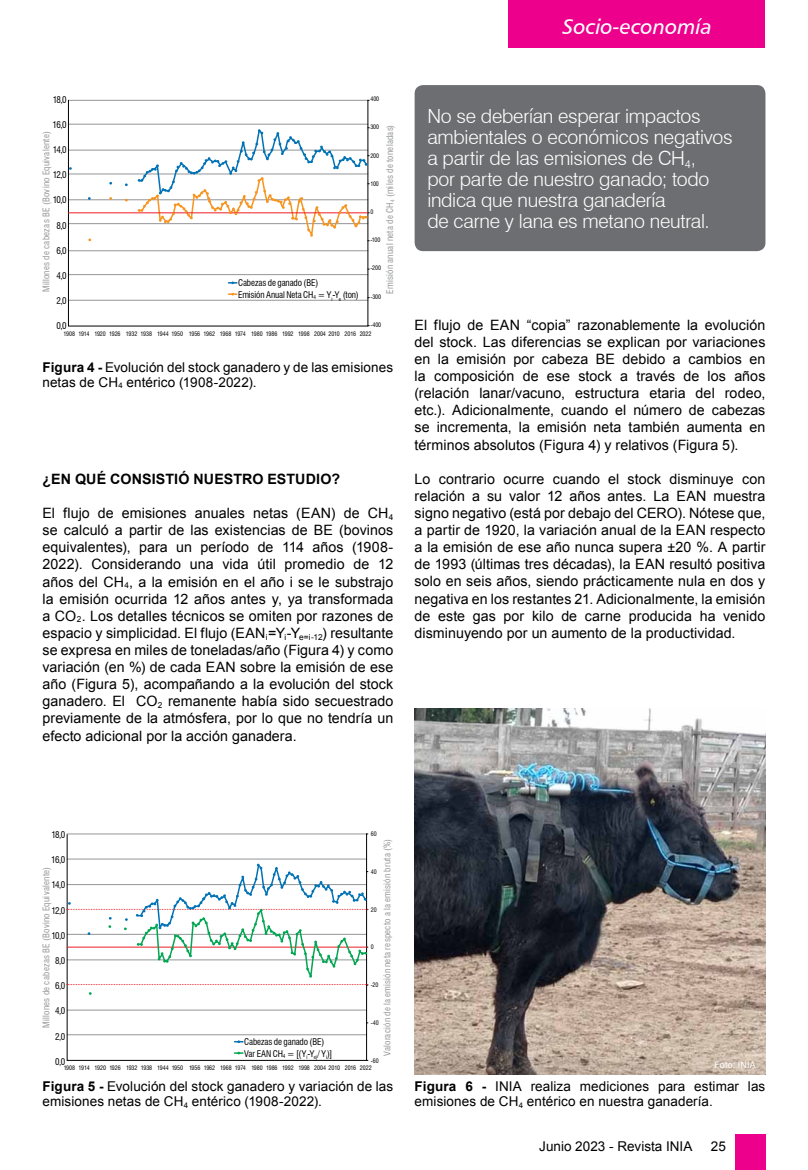
<style>
.page{position:relative;width:808px;height:1170px;background:#fff}
.page>*{position:absolute;margin:0;border:0;box-sizing:border-box;transform-origin:0 0}
.t1{font:21px "Humanist 777 BT Italic B";color:#fff}
.t2{font:300 19.5px/21px "Swiss 721 BT";letter-spacing:-.015em;color:#fff}
.t3{font:14.25px/17.1px "Arial";letter-spacing:.005em;color:#000;text-align:justify}
.t4{font:700 14.25px "Arial";color:#000}
.t5{font:13.5px/15px "Arial";letter-spacing:.005em;color:#000}
.t6{font:condensed 9px "Swiss 721 BT";letter-spacing:.03em;color:#939598}
.t7{font:condensed 9px/11.4px "Swiss 721 BT";letter-spacing:-.015em;color:#000}
.t8{font:9px "Arial";letter-spacing:.02em;color:#fff}
.t9{font:condensed 6px "Swiss 721 BT";letter-spacing:-.01em;color:#000}
.s1{font-weight:700}
</style>
<div class="page">
<div style="left:508px;top:0;width:257px;height:47px;background:#ec008c"></div>
<div style="left:734px;top:1134px;width:31px;height:35px;background:#ec008c"></div>
<div style="left:415px;top:85px;width:350px;height:166px;background:#6d6e71;border-radius:9px"></div>
<img style="left:415px;top:708px;width:350px;height:366px">
<svg style="left:68px;top:99px;width:301px;height:228px"></svg>
<hr style="left:367px;top:100px;width:1px;height:226px;background:#000">
<hr style="left:68px;top:212px;width:300px;height:1px;background:#ed1d24">
<svg style="left:138px;top:127px;width:231px;height:114px"></svg>
<svg style="left:229px;top:281px;width:8px;height:3px"></svg>
<svg style="left:229px;top:293px;width:8px;height:2px"></svg>
<svg style="left:66px;top:833px;width:302px;height:228px"></svg>
<hr style="left:366px;top:833px;width:1px;height:227px;background:#000">
<svg style="left:235px;top:1040px;width:8px;height:2px"></svg>
<svg style="left:235px;top:1051px;width:8px;height:3px"></svg>
<svg style="left:67px;top:862px;width:301px;height:123px"></svg>
<h1 class="t1" style="left:562px;top:13px;width:151px">Socio-economía</h1>
<p class="t7" style="left:53px;top:93px;width:16px">18,0</p>
<p class="t7" style="left:53px;top:119px;width:16px">16,0</p>
<p class="t7" style="left:53px;top:144px;width:16px">14,0</p>
<p class="t7" style="left:53px;top:169px;width:16px">12,0</p>
<p class="t7" style="left:53px;top:194px;width:16px">10,0</p>
<p class="t7" style="left:56px;top:219px;width:12px">8,0</p>
<p class="t7" style="left:56px;top:245px;width:12px">6,0</p>
<p class="t7" style="left:56px;top:270px;width:12px">4,0</p>
<p class="t7" style="left:56px;top:295px;width:12px">2,0</p>
<p class="t7" style="left:56px;top:320px;width:12px">0,0</p>
<p class="t9" style="left:370px;top:95px;width:10px">400</p>
<p class="t9" style="left:370px;top:124px;width:10px">300</p>
<p class="t9" style="left:370px;top:152px;width:10px">200</p>
<p class="t9" style="left:370px;top:180px;width:10px">100</p>
<p class="t9" style="left:370px;top:208px;width:4px">0</p>
<p class="t9" style="left:370px;top:236px;width:12px">-100</p>
<p class="t9" style="left:370px;top:265px;width:12px">-200</p>
<p class="t9" style="left:370px;top:293px;width:12px">-300</p>
<p class="t9" style="left:370px;top:321px;width:12px">-400</p>
<p class="t6" style="left:41px;top:292px;width:162px;rotate:-90deg">Millones de cabezas BE (Bovino Equivalente)</p>
<p class="t6" style="left:384px;top:294px;width:171px;rotate:-90deg">Emisión anual neta de CH<sub>4</sub> (miles de toneladas)</p>
<p class="t7" style="left:238px;top:277px;width:122px">Cabezas de ganado (BE)<br>Emisión Anual Neta CH<sub>4</sub> = Y<sub>i</sub>-Y<sub>e</sub> (ton)</p>
<p class="t9" style="left:63px;top:330px;width:13px">1908</p>
<p class="t9" style="left:94px;top:330px;width:13px">1920</p>
<p class="t9" style="left:126px;top:330px;width:13px">1932</p>
<p class="t9" style="left:157px;top:330px;width:13px">1944</p>
<p class="t9" style="left:189px;top:330px;width:13px">1956</p>
<p class="t9" style="left:220px;top:330px;width:13px">1968</p>
<p class="t9" style="left:251px;top:330px;width:13px">1980</p>
<p class="t9" style="left:282px;top:330px;width:13px">1992</p>
<p class="t9" style="left:314px;top:330px;width:59px">2004 2010 2016 2022</p>
<p class="t9" style="left:78px;top:330px;width:13px">1914</p>
<p class="t9" style="left:109px;top:330px;width:13px">1926</p>
<p class="t9" style="left:141px;top:330px;width:13px">1938</p>
<p class="t9" style="left:172px;top:330px;width:13px">1950</p>
<p class="t9" style="left:204px;top:330px;width:13px">1962</p>
<p class="t9" style="left:235px;top:330px;width:12px">1974</p>
<p class="t9" style="left:266px;top:330px;width:13px">1986</p>
<p class="t9" style="left:298px;top:330px;width:13px">1998</p>
<p class="t5" style="left:43px;top:360px;width:352px"><span class="s1">FIGURA 4 -</span> Evolución del stock ganadero y de las emisiones netas de CH<sub>4</sub> entérico (1908-2022).</p>
<p class="t4" style="left:43px;top:469px;width:78px">¿EN QUÉ CONSISTIÓ</p>
<p class="t4" style="left:193px;top:469px;width:11px">NUESTRO</p>
<p class="t4" style="left:267px;top:469px;width:10px">ESTUDIO</p>
<p class="t4" style="left:331px;top:469px;width:10px">?</p>
<p class="t3" style="left:43px;top:504px;width:352px">El flujo de emisiones anuales netas (EAN) de CH<sub>4 </sub>se calculó a partir de las existencias de BE (bovinos equivalentes), para un período de 114 años (1908- 2022). Considerando una vida útil promedio de 12 años del CH<sub>4</sub>, a la emisión en el año i se le substrajo la emisión ocurrida 12 años antes y, ya transformada a CO<sub>2</sub>. Los detalles técnicos se omiten por razones de espacio y simplicidad. El flujo (EAN<sub>i</sub>=Y<sub>i</sub>-Y<sub>e=i-12</sub>) resultante se expresa en miles de toneladas/año (Figura 4) y como variación (en %) de cada EAN sobre la emisión de ese año (Figura 5), acompañando a la evolución del stock ganadero. El CO<sub>2</sub> remanente había sido secuestrado previamente de la atmósfera, por lo que no tendría un efecto adicional por la acción ganadera.</p>
<h2 class="t2" style="left:427px;top:105px;width:307px">N o se deberían esperar impactos ambientales o económicos negativos a partir de las emisiones de CH<sub>4</sub>,<br>por parte de nuestro ganado; todo indica que nuestra ganadería<br>de carne y lana es metano neutral.</h2>
<p class="t3" style="left:415px;top:316px;width:352px">El flujo de EAN “copia” razonablemente la evolución del stock. Las diferencias se explican por variaciones en la emisión por cabeza BE debido a cambios en la composición de ese stock a través de los años (relación lanar/vacuno, estructura etaria del rodeo, etc.). Adicionalmente, cuando el número de cabezas se incrementa, la emisión neta también aumenta en términos absolutos (Figura 4) y relativos (Figura 5).</p>
<p class="t3" style="left:415px;top:470px;width:352px">Lo contrario ocurre cuando el stock disminuye con relación a su valor 12 años antes. La EAN muestra signo negativo (está por debajo del CERO). Nótese que, a partir de 1920, la variación anual de la EAN respecto a la emisión de ese año nunca supera ±20 %. A partir de 1993 (últimas tres décadas), la EAN resultó positiva solo en seis años, siendo prácticamente nula en dos y negativa en los restantes 21. Adicionalmente, la emisión de este gas por kilo de carne producida ha venido disminuyendo por un aumento de la productividad.</p>
<p class="t7" style="left:51px;top:828px;width:16px">18,0</p>
<p class="t7" style="left:51px;top:854px;width:16px">16,0</p>
<p class="t7" style="left:51px;top:879px;width:16px">14,0</p>
<p class="t7" style="left:51px;top:904px;width:16px">12,0</p>
<p class="t7" style="left:51px;top:929px;width:16px">10,0</p>
<p class="t7" style="left:55px;top:954px;width:12px">8,0</p>
<p class="t7" style="left:55px;top:980px;width:12px">6,0</p>
<p class="t7" style="left:55px;top:1005px;width:12px">4,0</p>
<p class="t7" style="left:55px;top:1030px;width:12px">2,0</p>
<p class="t7" style="left:55px;top:1055px;width:12px">0,0</p>
<p class="t9" style="left:371px;top:830px;width:7px">60</p>
<p class="t9" style="left:371px;top:868px;width:7px">40</p>
<p class="t9" style="left:371px;top:905px;width:7px">20</p>
<p class="t9" style="left:371px;top:943px;width:4px">0</p>
<p class="t9" style="left:371px;top:981px;width:9px">-20</p>
<p class="t9" style="left:371px;top:1019px;width:9px">-40</p>
<p class="t9" style="left:371px;top:1057px;width:9px">-60</p>
<p class="t6" style="left:382px;top:1056px;width:219px;rotate:-90deg">Valoración de la emisión neta respecto a la emisión bruta (%)</p>
<p class="t6" style="left:41px;top:1027px;width:162px;rotate:-90deg">Millones de cabezas BE (Bovino Equivalente)</p>
<p class="t7" style="left:244px;top:1036px;width:90px">Cabezas de ganado (BE)<br>Var EAN CH<sub>4</sub> = [(Y<sub>i</sub>-Y<sub>e)</sub>/ Y<sub>i</sub>)]</p>
<p class="t9" style="left:64px;top:1064px;width:309px">1908 1914 1920 1926 1932 1938 1944 1950 1956 1962 1968 1974 1980 1986 1992 1998 2004 2010 2016 2022</p>
<p class="t8" style="left:714px;top:1058px;width:43px">Foto: INIA</p>
<p class="t5" style="left:43px;top:1078px;width:352px"><span class="s1">FIGURA 5 -</span> Evolución del stock ganadero y variación de las emisiones netas de CH<sub>4</sub> entérico (1908-2022).</p>
<p class="t5" style="left:415px;top:1078px;width:352px"><span class="s1">FIGURA 6 -</span> INIA realiza mediciones para estimar las emisiones de CH<sub>4</sub> entérico en nuestra ganadería.</p>
<p class="t5" style="left:539px;top:1139px;width:155px">Junio 2023 - Revista INIA</p>
<p class="t5" style="left:711px;top:1139px;width:17px">25</p>
</div>
